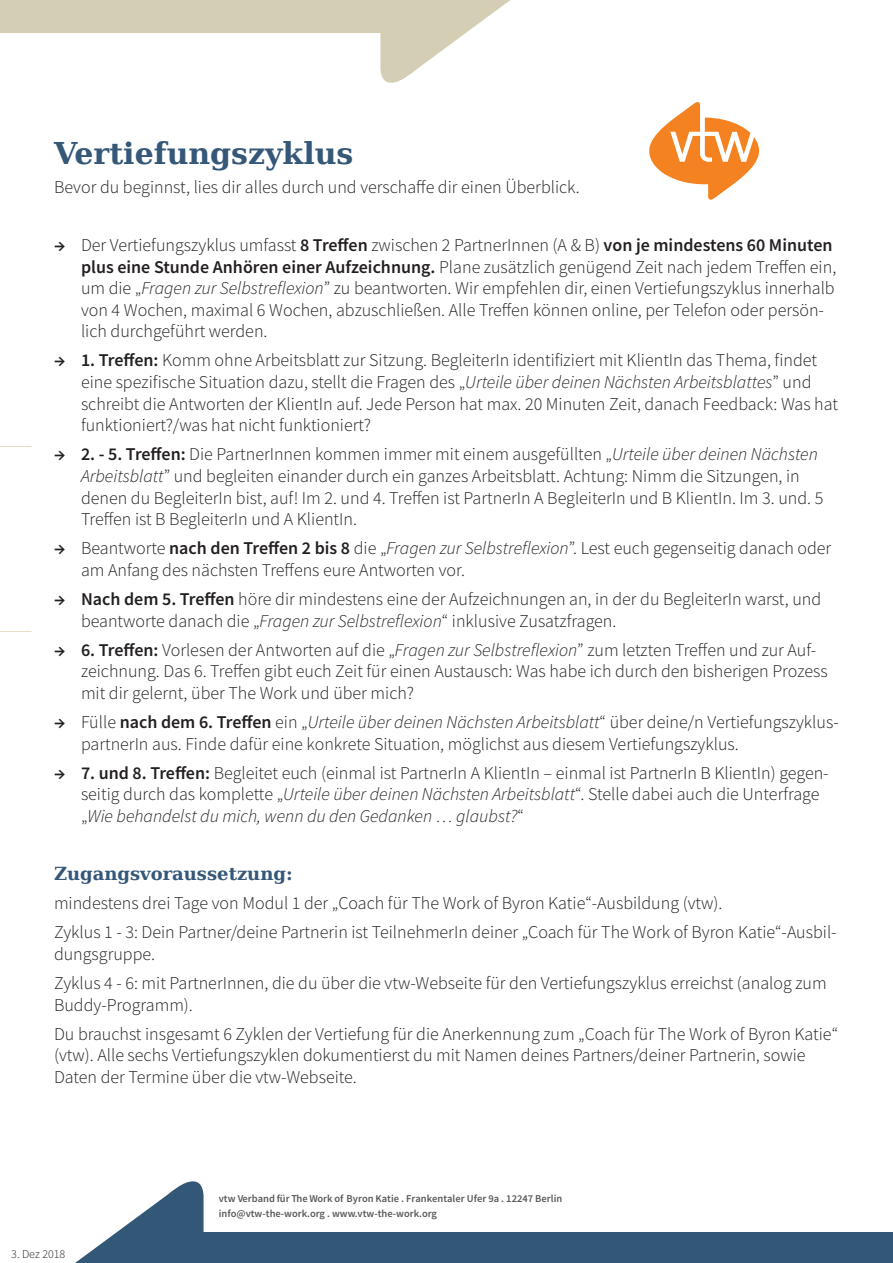
<style>
.page{position:relative;width:893px;height:1263px;background:#fff}
.page>*{position:absolute;margin:0;border:0;box-sizing:border-box;transform-origin:0 0}
.t1{font:700 30px "DejaVu Serif";color:#355778}
.t2{font:300 18px/21.6px "Source Sans Pro";color:#231f20}
.t3{font:700 18px "DejaVu Serif";color:#355778}
.t4{font:300 12px "Source Sans Pro";color:#231f20}
.t5{font:600 10.5px/15px "Source Sans Pro";color:#57585a}
.s1{font-weight:600}
.s2{font-style:italic}
</style>
<div class="page">
<div style="left:0;top:0;width:442px;height:32px;background:#d4cfb4"></div>
<svg style="left:380px;top:0;width:130px;height:83px"></svg>
<div style="left:142px;top:1232px;width:751px;height:31px;background:#335777"></div>
<svg style="left:75px;top:1181px;width:129px;height:82px"></svg>
<hr style="left:0;top:446px;width:31px;height:1px;background:#e6dfc7">
<hr style="left:0;top:631px;width:31px;height:1px;background:#e6dfc7">
<svg style="left:649px;top:102px;width:110px;height:98px"></svg>
<h1 class="t1" style="left:54px;top:129px;width:301px">Vertiefungszyklus</h1>
<p class="t2" style="left:54px;top:176px;width:527px">Bevor du beginnst, lies dir alles durch und verschaffe dir einen Überblick.</p>
<p class="t2" style="left:81px;top:234px;width:757px;text-indent:-27px"><span class="s1">→</span> Der Vertiefungszyklus umfasst <span class="s1">8 Treffen</span> zwischen 2 PartnerInnen (A &amp; B) <span class="s1">von je mindestens 60 Minuten plus eine Stunde Anhören einer Aufzeichnung.</span> Plane zusätzlich genügend Zeit nach jedem Treffen ein, um die „<span class="s2">Fragen zur Selbstreflexion</span>” zu beantworten. Wir empfehlen dir, einen Vertiefungszyklus innerhalb von 4 Wochen, maximal 6 Wochen, abzuschließen. Alle Treffen können online, per Telefon oder persön&shy;lich durchgeführt werden.</p>
<p class="t2" style="left:81px;top:350px;width:758px;text-indent:-27px"><span class="s1">→ 1. Treffen:</span> Komm ohne Arbeitsblatt zur Sitzung. BegleiterIn identifiziert mit KlientIn das Thema, findet eine spezifische Situation dazu, stellt die Fragen des „<span class="s2">Urteile über deinen Nächsten Arbeitsblattes</span>” und schreibt die Antworten der KlientIn auf. Jede Person hat max. 20 Minuten Zeit, danach Feedback: Was hat funktioniert?/was hat nicht funktioniert?</p>
<p class="t2" style="left:81px;top:444px;width:744px;text-indent:-27px"><span class="s1">→ 2. - 5. Treffen:</span> Die PartnerInnen kommen immer mit einem ausgefüllten „<span class="s2">Urteile über deinen Nächsten Arbeitsblatt</span>” und begleiten einander durch ein ganzes Arbeitsblatt. Achtung: Nimm die Sitzungen, in denen du BegleiterIn bist, auf! Im 2. und 4. Treffen ist PartnerIn A BegleiterIn und B KlientIn. Im 3. und. 5<br>Treffen ist B BegleiterIn und A KlientIn.</p>
<p class="t2" style="left:81px;top:538px;width:752px;text-indent:-27px"><span class="s1">→</span> Beantworte <span class="s1">nach den Treffen 2 bis 8</span> die „<span class="s2">Fragen zur Selbstreflexion</span>”. Lest euch gegenseitig danach oder am Anfang des nächsten Treffens eure Antworten vor.</p>
<p class="t2" style="left:81px;top:588px;width:742px;text-indent:-27px"><span class="s1">→ Nach dem 5. Treffen</span> höre dir mindestens eine der Aufzeichnungen an, in der du BegleiterIn warst, und beantworte danach die „<span class="s2">Fragen zur Selbstreflexion</span>“ inklusive Zusatzfragen.</p>
<p class="t2" style="left:81px;top:639px;width:748px;text-indent:-27px"><span class="s1">→ 6. Treffen:</span> Vorlesen der Antworten auf die „<span class="s2">Fragen zur Selbstreflexion</span>” zum letzten Treffen und zur Auf&shy;zeichnung. Das 6. Treffen gibt euch Zeit für einen Austausch: Was habe ich durch den bisherigen Prozess mit dir gelernt, über The Work und über mich?</p>
<p class="t2" style="left:81px;top:711px;width:759px;text-indent:-27px"><span class="s1">→</span> Fülle <span class="s1">nach dem 6. Treffen</span> ein „<span class="s2">Urteile über deinen Nächsten Arbeitsblatt</span>“ über deine/n Vertiefungszyklus&shy;partnerIn aus. Finde dafür eine konkrete Situation, möglichst aus diesem Vertiefungszyklus.</p>
<p class="t2" style="left:81px;top:762px;width:749px;text-indent:-27px"><span class="s1">→ 7. und 8. Treffen:</span> Begleitet euch (einmal ist PartnerIn A KlientIn – einmal ist PartnerIn B KlientIn) gegen&shy;seitig durch das komplette „<span class="s2">Urteile über deinen Nächsten Arbeitsblatt</span>“. Stelle dabei auch die Unterfrage „<span class="s2">Wie behandelst du mich, wenn du den Gedanken … glaubst?</span>“</p>
<p class="t3" style="left:54px;top:859px;width:240px">Zugangsvoraussetzung:</p>
<p class="t2" style="left:54px;top:889px;width:784px;line-height:29.1px">mindestens drei Tage von Modul 1 der „Coach für The Work of Byron Katie“-Ausbildung (vtw).<br>Zyklus 1 - 3: Dein Partner/deine Partnerin ist TeilnehmerIn deiner „Coach für The Work of Byron Katie“-Ausbil-</p>
<p class="t2" style="left:54px;top:939px;width:774px;line-height:29.1px">dungsgruppe.<br>Zyklus 4 - 6: mit PartnerInnen, die du über die vtw-Webseite für den Vertiefungszyklus erreichst (analog zum</p>
<p class="t2" style="left:54px;top:990px;width:786px;line-height:29.1px">Buddy-Programm).<br>Du brauchst insgesamt 6 Zyklen der Vertiefung für die Anerkennung zum „Coach für The Work of Byron Katie“</p>
<p class="t2" style="left:54px;top:1045px;width:753px">(vtw). Alle sechs Vertiefungszyklen dokumentierst du mit Namen deines Partners/deiner Partnerin, sowie<br>Daten der Termine über die vtw-Webseite.</p>
<p class="t4" style="left:11px;top:1247px;width:56px">3. Dez 2018</p>
<p class="t5" style="left:219px;top:1191px;width:345px">vtw Verband für The Work of Byron Katie . Frankentaler Ufer 9a . 12247 Berlin info@vtw-the-work.org . www.vtw-the-work.org</p>
</div>
